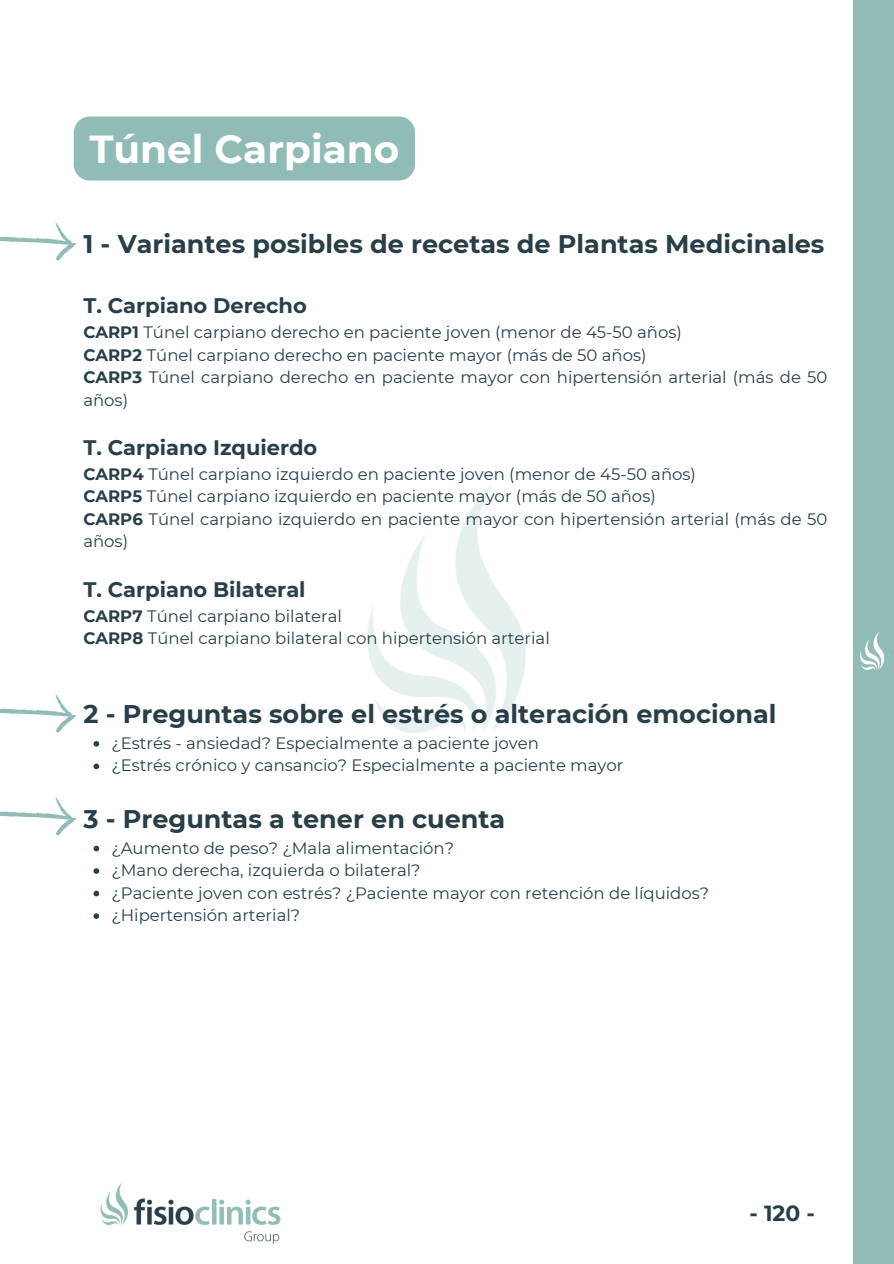
<style>
.page{position:relative;width:894px;height:1264px;background:#fff}
.page>*{position:absolute;margin:0;border:0;box-sizing:border-box;transform-origin:0 0}
.t1{font:700 39px "Montserrat";color:#fff}
.t2{font:700 25.5px "Montserrat";color:#283f47}
.t3{font:700 21.9px "Montserrat";color:#283f47}
.t4{font:700 21px "Montserrat";color:#283f47}
.t5{font:16.5px/22.5px "Montserrat";color:#283f47}
.s1{font-weight:700}
</style>
<div class="page">
<div style="left:74px;top:116px;width:341px;height:64px;background:#90bcb5;border-radius:16px"></div>
<img style="left:367px;top:485px;width:159px;height:248px">
<svg style="left:93px;top:741px;width:6px;height:5px"></svg>
<svg style="left:93px;top:763px;width:6px;height:6px"></svg>
<svg style="left:93px;top:845px;width:6px;height:6px"></svg>
<svg style="left:93px;top:868px;width:6px;height:5px"></svg>
<svg style="left:93px;top:890px;width:6px;height:6px"></svg>
<svg style="left:93px;top:913px;width:6px;height:5px"></svg>
<svg style="left:0;top:222px;width:76px;height:39px"></svg>
<svg style="left:0;top:693px;width:76px;height:39px"></svg>
<svg style="left:0;top:796px;width:76px;height:39px"></svg>
<div style="left:852px;top:0;width:41px;height:1263px;background:#90bcb5"></div>
<img style="left:100px;top:1183px;width:181px;height:61px">
<img style="left:860px;top:632px;width:25px;height:38px">
<p class="t1" style="left:89px;top:125px;width:311px">Túnel Carpiano</p>
<p class="t2" style="left:83px;top:228px;width:742px">1 - Variantes posibles de recetas de Plantas Medicinales</p>
<p class="t4" style="left:83px;top:293px;width:225px">T. Carpiano Derecho</p>
<h1 class="t5" style="left:83px;top:321px;width:600px"><span class="s1">CARP1</span> Túnel carpiano derecho en paciente joven (menor de 45-50 años)</h1>
<h2 class="t5" style="left:83px;top:343px;width:564px"><span class="s1">CARP2</span> Túnel carpiano derecho en paciente mayor (más de 50 años)</h2>
<p class="t5" style="left:83px;top:366px;width:745px"><span class="s1">CARP3</span> Túnel carpiano derecho en paciente mayor con hipertensión arterial (más de 50 años)</p>
<p class="t4" style="left:83px;top:435px;width:235px">T. Carpiano Izquierdo</p>
<p class="t5" style="left:83px;top:463px;width:614px"><span class="s1">CARP4</span> Túnel carpiano izquierdo en paciente joven (menor de 45-50 años)</p>
<p class="t5" style="left:83px;top:485px;width:573px"><span class="s1">CARP5</span> Túnel carpiano izquierdo en paciente mayor (más de 50 años)</p>
<p class="t5" style="left:83px;top:508px;width:745px"><span class="s1">CARP6</span> Túnel carpiano izquierdo en paciente mayor con hipertensión arterial (más de 50 años)</p>
<p class="t4" style="left:83px;top:576px;width:224px">T. Carpiano Bilateral</p>
<p class="t5" style="left:83px;top:604px;width:260px"><span class="s1">CARP7</span> Túnel carpiano bilateral</p>
<p class="t5" style="left:83px;top:627px;width:468px"><span class="s1">CARP8</span> Túnel carpiano bilateral con hipertensión arterial</p>
<p class="t2" style="left:83px;top:698px;width:694px">2 - Preguntas sobre el estrés o alteración emocional</p>
<p class="t5" style="left:111px;top:731px;width:429px">¿Estrés - ansiedad? Especialmente a paciente joven</p>
<p class="t5" style="left:111px;top:754px;width:513px">¿Estrés crónico y cansancio? Especialmente a paciente mayor</p>
<h2 class="t2" style="left:83px;top:803px;width:423px">3 - Preguntas a tener en cuenta</h2>
<p class="t5" style="left:111px;top:836px;width:344px">¿Aumento de peso? ¿Mala alimentación?</p>
<p class="t5" style="left:111px;top:859px;width:310px">¿Mano derecha, izquierda o bilateral?</p>
<h2 class="t5" style="left:111px;top:881px;width:599px">¿Paciente joven con estrés? ¿Paciente mayor con retención de líquidos?</h2>
<p class="t5" style="left:111px;top:904px;width:190px">¿Hipertensión arterial?</p>
<p class="t3" style="left:749px;top:1199px;width:67px">- 120 -</p>
</div>
